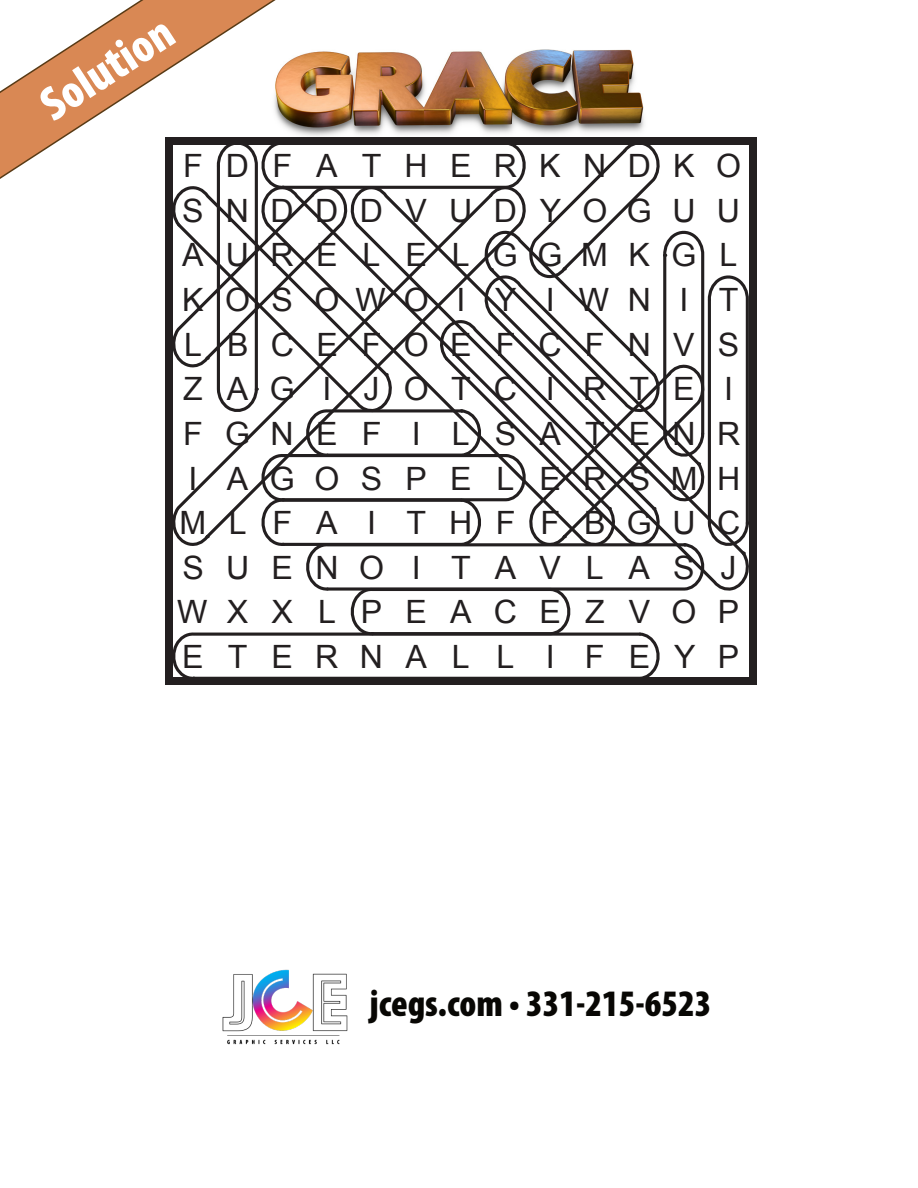
<style>
.page{position:relative;width:918px;height:1188px;background:#fff}
.page>*{position:absolute;margin:0;border:0;box-sizing:border-box;transform-origin:0 0}
.t1{font:900 condensed 48px "Myriad Pro";color:#fff}
.t2{font:900 condensed 37.5px "Myriad Pro";color:#080704}
.t3{font:32.1px/44.7px "Arial";color:#231f20;text-align:center}
</style>
<div class="page">
<img style="left:311px;top:49px;width:333px;height:87px">
<div style="left:165px;top:137px;width:7px;height:547px;background:#231f20"></div>
<div style="left:749px;top:137px;width:7px;height:547px;background:#231f20"></div>
<div style="left:165px;top:137px;width:591px;height:8px;background:#231f20"></div>
<div style="left:165px;top:677px;width:591px;height:7px;background:#231f20"></div>
<svg style="left:172px;top:145px;width:577px;height:532px"></svg>
<svg style="left:0;top:0;width:311px;height:218px"></svg>
<img style="left:222px;top:969px;width:126px;height:76px">
<h1 class="t1" style="left:34px;top:92px;width:150px;rotate:-33deg">Solution</h1>
<p class="t3" style="left:177px;top:146px;width:566px">F D F A T H E R K N D K O<br>S N D D D V U D Y O G U U<br>A U R E L E L G G M K G L<br>K O S O W O I Y I W N I T<br>L B C E F O E F C F N V S<br>Z A G I J O T C I R T E I<br>F G N E F I L S A T E N R<br>I A G O S P E L E R S M H<br>M L F A I T H F F B G U C<br>S U E N O I T A V L A S J<br>W X X L P E A C E Z V O P<br>E T E R N A L L I F E Y P</p>
<p class="t2" style="left:370px;top:988px;width:343px">jcegs.com • 331-215-6523</p>
</div>
